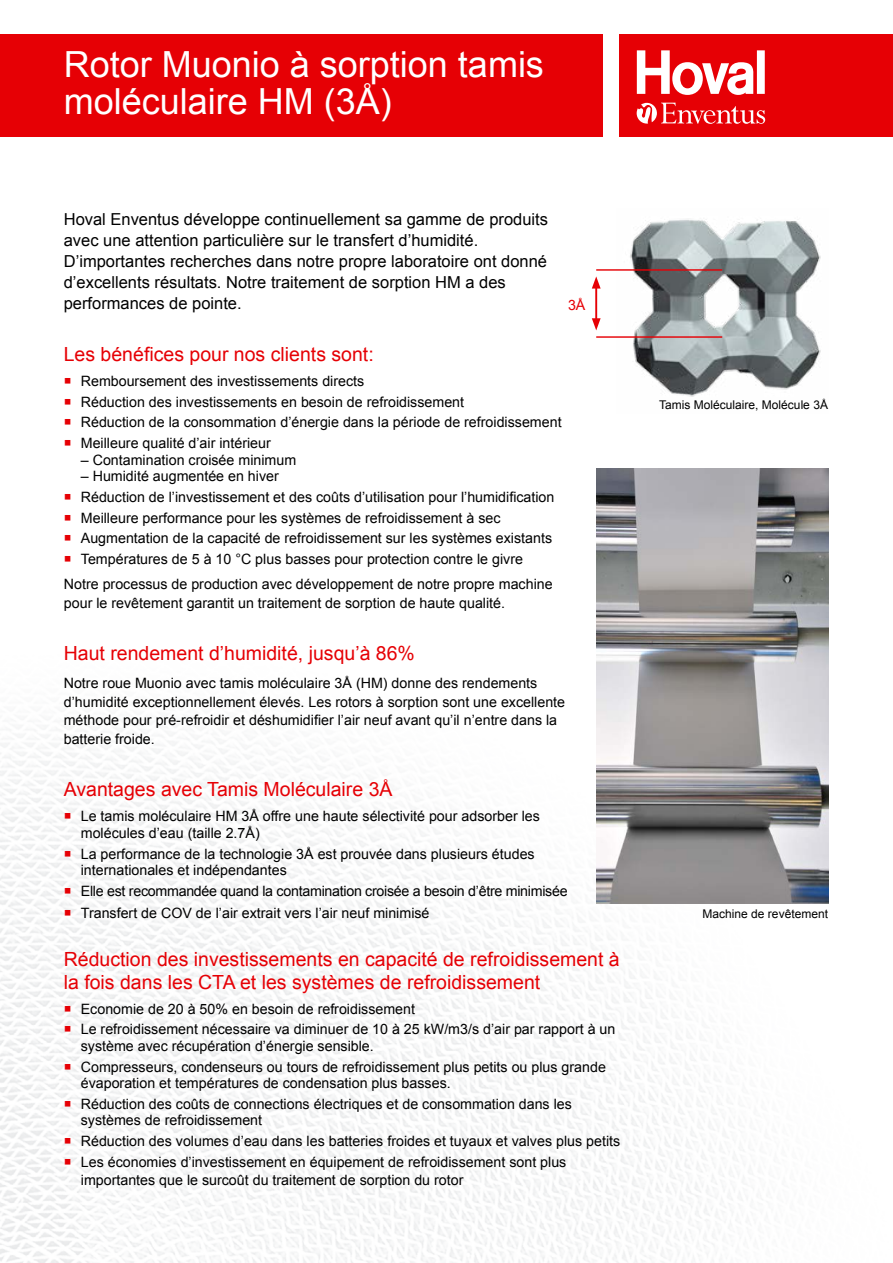
<style>
.page{position:relative;width:893px;height:1263px;background:#fff}
.page>*{position:absolute;margin:0;border:0;box-sizing:border-box;transform-origin:0 0}
.t1{font:36px/37.5px "Arial";color:#fff}
.t2{font:19.5px/22.5px "Arial";color:#e60005}
.t3{font:16.5px/21px "Arial";color:#000}
.t4{font:14.25px/20.7px "Arial";color:#000}
.t5{font:14.25px/22.2px "Arial";letter-spacing:-.02em;color:#000}
.t6{font:14.25px "Arial";color:#e60005}
.t7{font:12px "Arial";color:#000}
</style>
<div class="page">
<img style="left:0;top:288px;width:829px;height:975px">
<img style="left:597px;top:468px;width:231px;height:435px">
<img style="left:616px;top:219px;width:212px;height:195px">
<hr style="left:596px;top:269px;width:126px;height:2px;background:#e60005">
<hr style="left:596px;top:336px;width:126px;height:2px;background:#e60005">
<hr style="left:595px;top:285px;width:2px;height:37px;background:#e60005">
<svg style="left:592px;top:276px;width:9px;height:13px"></svg>
<svg style="left:592px;top:318px;width:9px;height:12px"></svg>
<div style="left:0;top:34px;width:603px;height:102px;background:#e60005"></div>
<div style="left:620px;top:34px;width:273px;height:102px;background:#e60005"></div>
<svg style="left:637px;top:50px;width:128px;height:45px"></svg>
<svg style="left:637px;top:103px;width:128px;height:21px"></svg>
<svg style="left:65px;top:378px;width:5px;height:5px"></svg>
<svg style="left:65px;top:399px;width:5px;height:5px"></svg>
<svg style="left:65px;top:419px;width:6px;height:6px"></svg>
<svg style="left:65px;top:440px;width:6px;height:6px"></svg>
<svg style="left:65px;top:494px;width:6px;height:5px"></svg>
<svg style="left:65px;top:515px;width:6px;height:5px"></svg>
<svg style="left:65px;top:535px;width:6px;height:6px"></svg>
<svg style="left:65px;top:556px;width:6px;height:6px"></svg>
<svg style="left:65px;top:813px;width:5px;height:6px"></svg>
<svg style="left:65px;top:850px;width:5px;height:6px"></svg>
<svg style="left:65px;top:888px;width:6px;height:5px"></svg>
<svg style="left:65px;top:910px;width:6px;height:6px"></svg>
<svg style="left:65px;top:1005px;width:5px;height:6px"></svg>
<svg style="left:65px;top:1026px;width:5px;height:6px"></svg>
<svg style="left:65px;top:1063px;width:6px;height:6px"></svg>
<svg style="left:65px;top:1101px;width:6px;height:5px"></svg>
<svg style="left:65px;top:1138px;width:6px;height:6px"></svg>
<svg style="left:65px;top:1159px;width:6px;height:5px"></svg>
<h1 class="t1" style="left:64px;top:46px;width:482px">Rotor Muonio à sorption tamis moléculaire HM (3Å)</h1>
<p class="t3" style="left:64px;top:208px;width:486px">Hoval Enventus développe continuellement sa gamme de produits avec une attention particulière sur le transfert d’humidité.<br>D’importantes recherches dans notre propre laboratoire ont donné d’excellents résultats. Notre traitement de sorption HM a des performances de pointe.</p>
<h2 class="t2" style="left:64px;top:343px;width:311px">Les bénéfices pour nos clients sont:</h2>
<p class="t4" style="left:81px;top:371px;width:482px">Remboursement des investissements directs<br>Réduction des investissements en besoin de refroidissement<br>Réduction de la consommation d’énergie dans la période de refroidissement Meilleure qualité d’air intérieur</p>
<p class="t4" style="left:81px;top:449px;width:217px">– Contamination croisée minimum</p>
<p class="t4" style="left:81px;top:466px;width:475px">– Humidité augmentée en hiver<br>Réduction de l’investissement et des coûts d’utilisation pour l’humidification Meilleure performance pour les systèmes de refroidissement à sec Augmentation de la capacité de refroidissement sur les systèmes existants Températures de 5 à 10 °C plus basses pour protection contre le givre</p>
<p class="t4" style="left:64px;top:575px;width:490px;line-height:18.8px">Notre processus de production avec développement de notre propre machine pour le revêtement garantit un traitement de sorption de haute qualité.</p>
<h2 class="t2" style="left:64px;top:643px;width:353px">Haut rendement d’humidité, jusqu’à 86%</h2>
<p class="t4" style="left:64px;top:673px;width:503px;line-height:18.8px">Notre roue Muonio avec tamis moléculaire 3Å (HM) donne des rendements d’humidité exceptionnellement élevés. Les rotors à sorption sont une excellente méthode pour pré-refroidir et déshumidifier l’air neuf avant qu’il n’entre dans la batterie froide.</p>
<h2 class="t2" style="left:64px;top:778px;width:330px">Avantages avec Tamis Moléculaire 3Å</h2>
<p class="t4" style="left:81px;top:808px;width:461px;line-height:16.5px">Le tamis moléculaire HM 3Å offre une haute sélectivité pour adsorber les molécules d’eau (taille 2.7Å)</p>
<p class="t4" style="left:81px;top:845px;width:455px;line-height:16.5px">La performance de la technologie 3Å est prouvée dans plusieurs études internationales et indépendantes</p>
<p class="t5" style="left:81px;top:880px;width:488px">Elle est recommandée quand la contamination croisée a besoin d’être minimisée<br>Transfert de COV de l’air extrait vers l’air neuf minimisé</p>
<h2 class="t2" style="left:64px;top:948px;width:557px">Réduction des investissements en capacité de refroidissement à la fois dans les CTA et les systèmes de refroidissement</h2>
<p class="t4" style="left:81px;top:998px;width:536px">Economie de 20 à 50% en besoin de refroidissement<br>Le refroidissement nécessaire va diminuer de 10 à 25 kW/m3/s d’air par rapport à un</p>
<p class="t4" style="left:81px;top:1035px;width:527px">système avec récupération d’énergie sensible.<br>Compresseurs, condenseurs ou tours de refroidissement plus petits ou plus grande</p>
<p class="t4" style="left:81px;top:1073px;width:493px">évaporation et températures de condensation plus basses.<br>Réduction des coûts de connections électriques et de consommation dans les</p>
<p class="t4" style="left:81px;top:1110px;width:541px">systèmes de refroidissement<br>Réduction des volumes d’eau dans les batteries froides et tuyaux et valves plus petits<br>Les économies d’investissement en équipement de refroidissement sont plus</p>
<p class="t4" style="left:81px;top:1169px;width:384px">importantes que le surcoût du traitement de sorption du rotor</p>
<p class="t6" style="left:568px;top:296px;width:19px">3Å</p>
<p class="t7" style="left:659px;top:397px;width:170px">Tamis Moléculaire, Molécule 3Å</p>
<p class="t7" style="left:703px;top:906px;width:127px">Machine de revêtement</p>
</div>
